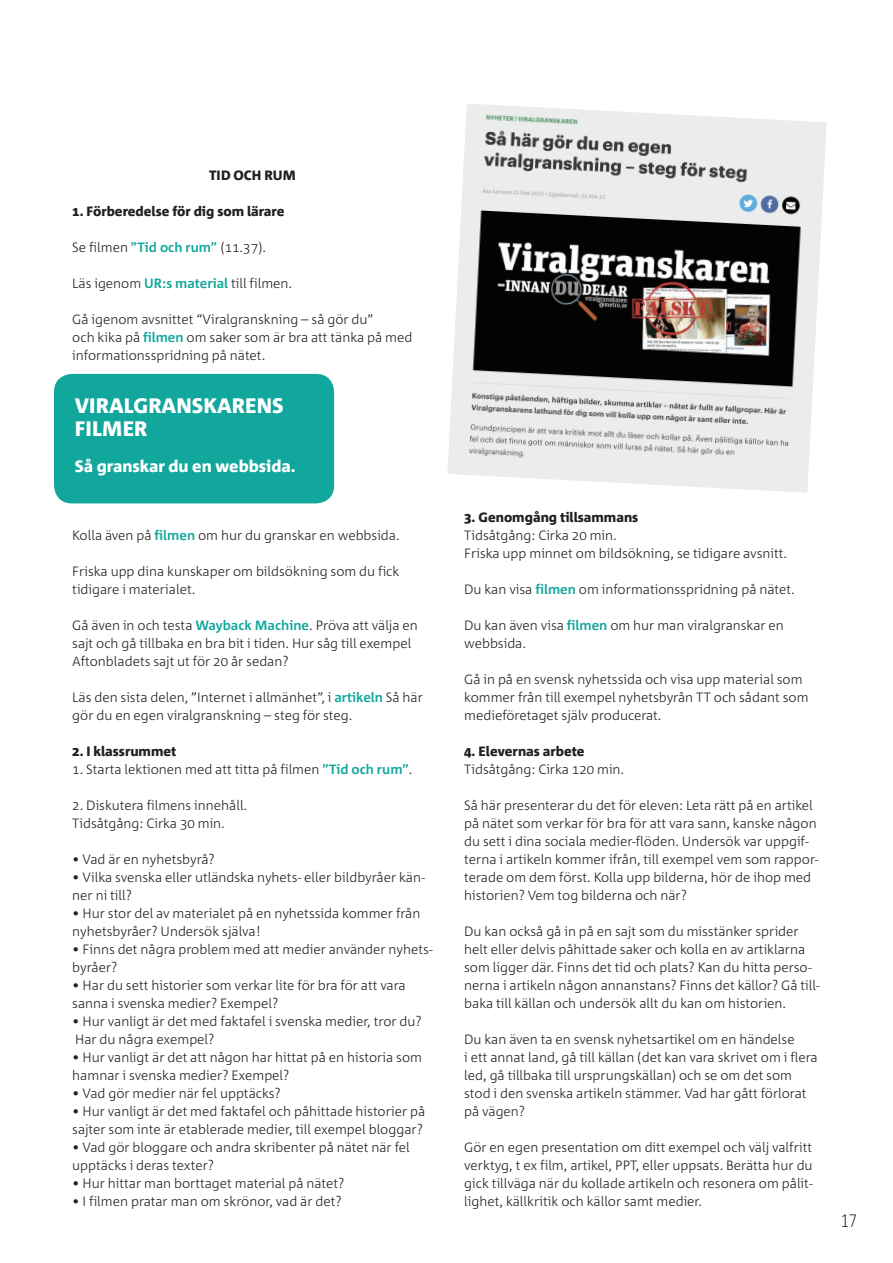
<style>
.page{position:relative;width:893px;height:1263px;background:#fff}
.page>*{position:absolute;margin:0;border:0;box-sizing:border-box;transform-origin:0 0}
.t1{font:800 21px/23.1px "Corpid OT";color:#fff}
.t2{font:300 18px "Corpid Cd OT";color:#231f20}
.t3{font:800 16.5px "Corpid OT";color:#fff}
.t4{font:300 13.5px/18px "Corpid OT";color:#231f20}
.t5{font:800 13.5px "Corpid OT";color:#231f20}
.s1{font-weight:700;color:#12a79d}
</style>
<div class="page">
<div style="left:54px;top:374px;width:280px;height:129px;background:#12a79d;border-radius:18px"></div>
<img style="left:447px;top:104px;width:380px;height:389px">
<p class="t5" style="left:209px;top:167px;width:76px">Tid och rum</p>
<p class="t5" style="left:72px;top:203px;width:214px">1. Förberedelse för dig som lärare</p>
<p class="t4" style="left:72px;top:238px;width:195px">Se filmen <span class="s1">”Tid och rum”</span> (11.37).</p>
<p class="t4" style="left:72px;top:274px;width:221px">Läs igenom <span class="s1">UR:s material</span> till filmen.</p>
<p class="t4" style="left:72px;top:310px;width:342px">Gå igenom avsnittet “Viralgranskning – så gör du”<br>och kika på <span class="s1">filmen</span> om saker som är bra att tänka på med informationsspridning på nätet.</p>
<h1 class="t1" style="left:75px;top:393px;width:210px">Viralgranskarens filmer</h1>
<p class="t3" style="left:75px;top:456px;width:222px">Så granskar du en webbsida.</p>
<p class="t4" style="left:72px;top:526px;width:329px">Kolla även på <span class="s1">filmen</span> om hur du granskar en webbsida.</p>
<p class="t4" style="left:72px;top:562px;width:329px">Friska upp dina kunskaper om bildsökning som du fick tidigare i materialet.</p>
<p class="t4" style="left:72px;top:616px;width:347px">Gå även in och testa <span class="s1">Wayback Machine</span>. Pröva att välja en sajt och gå tillbaka en bra bit i tiden. Hur såg till exempel<br>Aftonbladets sajt ut för 20 år sedan?</p>
<p class="t4" style="left:72px;top:688px;width:352px">Läs den sista delen, ”Internet i allmänhet”, i <span class="s1">artikeln</span> Så här gör du en egen viralgranskning – steg för steg.</p>
<p class="t5" style="left:72px;top:743px;width:106px">2. I klassrummet</p>
<p class="t4" style="left:72px;top:760px;width:342px">1. Starta lektionen med att titta på filmen <span class="s1">”Tid och rum”</span>.</p>
<p class="t4" style="left:72px;top:796px;width:177px">2. Diskutera filmens innehåll.<br>Tidsåtgång: Cirka 30 min.</p>
<p class="t4" style="left:72px;top:850px;width:144px">• Vad är en nyhetsbyrå?</p>
<p class="t4" style="left:72px;top:868px;width:354px">• Vilka svenska eller utländska nyhets- eller bildbyråer kän&shy;ner ni till?</p>
<p class="t4" style="left:72px;top:904px;width:350px">• Hur stor del av materialet på en nyhetssida kommer från nyhetsbyråer? Undersök själva!</p>
<p class="t4" style="left:72px;top:940px;width:362px">• Finns det några problem med att medier använder nyhets&shy;byråer?</p>
<p class="t4" style="left:72px;top:976px;width:335px">• Har du sett historier som verkar lite för bra för att vara sanna i svenska medier? Exempel?</p>
<p class="t4" style="left:72px;top:1012px;width:351px">• Hur vanligt är det med faktafel i svenska medier, tror du?<br>Har du några exempel?</p>
<p class="t4" style="left:72px;top:1048px;width:351px">• Hur vanligt är det att någon har hittat på en historia som hamnar i svenska medier? Exempel?</p>
<p class="t4" style="left:72px;top:1084px;width:210px">• Vad gör medier när fel upptäcks?</p>
<p class="t4" style="left:72px;top:1102px;width:354px">• Hur vanligt är det med faktafel och påhittade historier på sajter som inte är etablerade medier, till exempel bloggar?</p>
<p class="t4" style="left:72px;top:1138px;width:339px">• Vad gör bloggare och andra skribenter på nätet när fel upptäcks i deras texter?</p>
<p class="t4" style="left:72px;top:1174px;width:274px">• Hur hittar man borttaget material på nätet?</p>
<p class="t4" style="left:72px;top:1192px;width:271px">• I filmen pratar man om skrönor, vad är det?</p>
<p class="t5" style="left:464px;top:509px;width:176px">3. Genomgång tillsammans</p>
<p class="t4" style="left:464px;top:526px;width:324px">Tidsåtgång: Cirka 20 min.<br>Friska upp minnet om bildsökning, se tidigare avsnitt.</p>
<p class="t4" style="left:464px;top:580px;width:332px">Du kan visa <span class="s1">filmen</span> om informationsspridning på nätet.</p>
<p class="t4" style="left:464px;top:616px;width:321px">Du kan även visa <span class="s1">filmen</span> om hur man viralgranskar en webbsida.</p>
<p class="t4" style="left:464px;top:670px;width:346px">Gå in på en svensk nyhetssida och visa upp material som kommer från till exempel nyhetsbyrån TT och sådant som medieföretaget själv producerat.</p>
<p class="t5" style="left:464px;top:743px;width:122px">4. Elevernas arbete</p>
<p class="t4" style="left:464px;top:760px;width:162px">Tidsåtgång: Cirka 120 min.</p>
<p class="t4" style="left:464px;top:796px;width:356px">Så här presenterar du det för eleven: Leta rätt på en artikel på nätet som verkar för bra för att vara sann, kanske någon du sett i dina sociala medier-flöden. Undersök var uppgif&shy;terna i artikeln kommer ifrån, till exempel vem som rappor&shy;terade om dem först. Kolla upp bilderna, hör de ihop med historien? Vem tog bilderna och när?</p>
<p class="t4" style="left:464px;top:922px;width:357px">Du kan också gå in på en sajt som du misstänker sprider helt eller delvis påhittade saker och kolla en av artiklarna som ligger där. Finns det tid och plats? Kan du hitta perso&shy;nerna i artikeln någon annanstans? Finns det källor? Gå till&shy;baka till källan och undersök allt du kan om historien.</p>
<p class="t4" style="left:464px;top:1030px;width:355px">Du kan även ta en svensk nyhetsartikel om en händelse<br>i ett annat land, gå till källan (det kan vara skrivet om i flera led, gå tillbaka till ursprungskällan) och se om det som stod i den svenska artikeln stämmer. Vad har gått förlorat på vägen?</p>
<p class="t4" style="left:464px;top:1138px;width:350px;text-align:justify">Gör en egen presentation om ditt exempel och välj valfritt verktyg, t ex film, artikel, PPT, eller uppsats. Berätta hur du gick tillväga när du kollade artikeln och resonera om pålit&shy;lighet, källkritik och källor samt medier.</p>
<h2 class="t2" style="left:841px;top:1210px;width:18px">17</h2>
</div>
